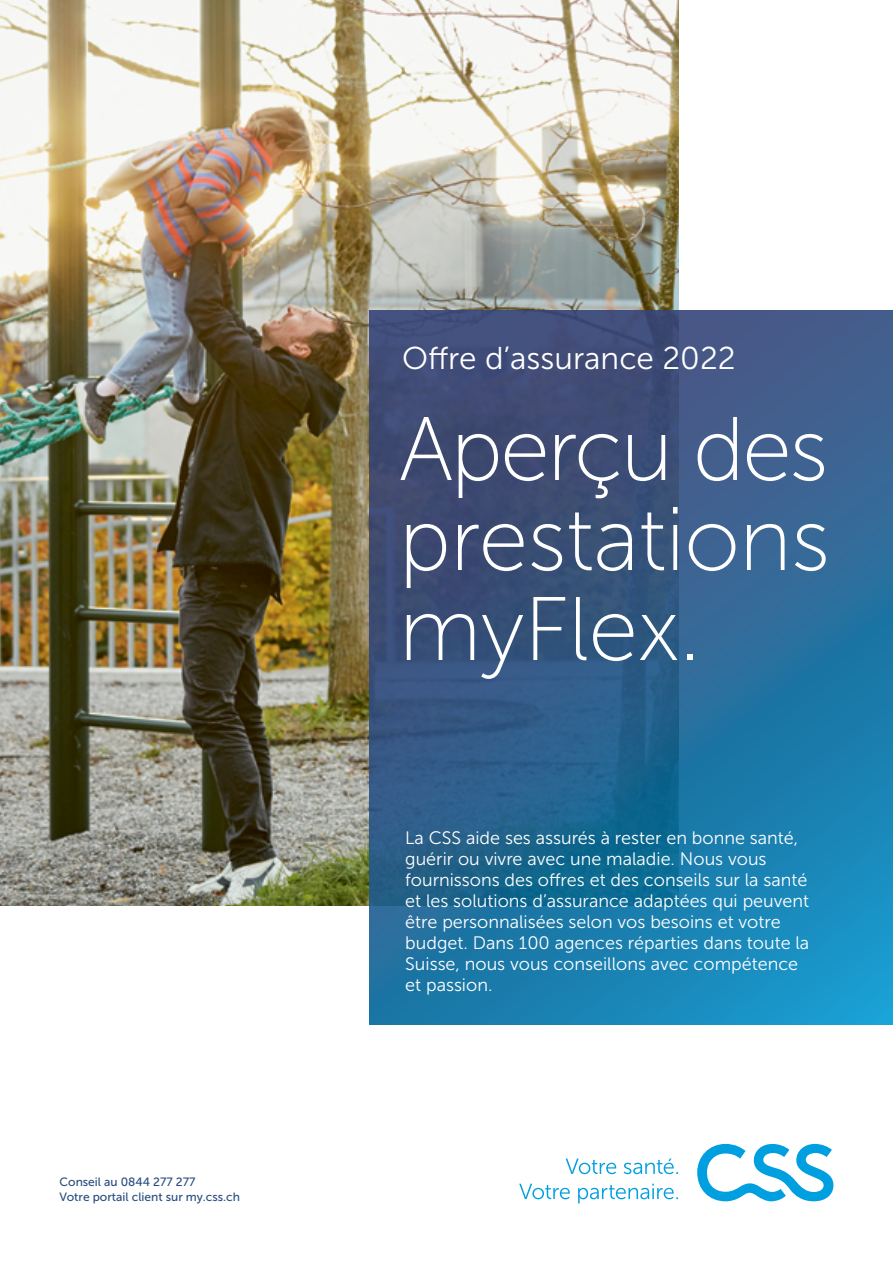
<style>
.page{position:relative;width:893px;height:1263px;background:#fff}
.page>*{position:absolute;margin:0;border:0;box-sizing:border-box;transform-origin:0 0}
.t1{font:90px/90px "Museo Sans 100";letter-spacing:-.01em;color:#fff;text-align:justify}
.t2{font:31.5px "Museo Sans 300";color:#fff}
.t3{font:18px/21px "Museo Sans 300";color:#fff}
.t4{font:12px/15.8px "Museo Sans 500";color:#294d80}
</style>
<div class="page">
<svg style="left:519px;top:1144px;width:314px;height:59px"></svg>
<img style="left:0;top:0;width:679px;height:906px">
<svg style="left:369px;top:310px;width:524px;height:715px"></svg>
<p class="t4" style="left:60px;top:1173px;width:182px">Conseil au 0844 277 277<br>Votre portail client sur my.css.ch</p>
<h2 class="t2" style="left:402px;top:341px;width:335px">Offre d’assurance 2022</h2>
<h1 class="t1" style="left:399px;top:405px;width:433px">Aperçu des prestations myFlex.</h1>
<p class="t3" style="left:405px;top:827px;width:406px">La CSS aide ses assurés à rester en bonne santé, guérir ou vivre avec une maladie. Nous vous fournissons des offres et des conseils sur la santé et les solutions d’assurance adaptées qui peuvent être personnalisées selon vos besoins et votre budget. Dans 100 agences réparties dans toute la Suisse, nous vous conseillons avec compétence et passion.</p>
</div>
